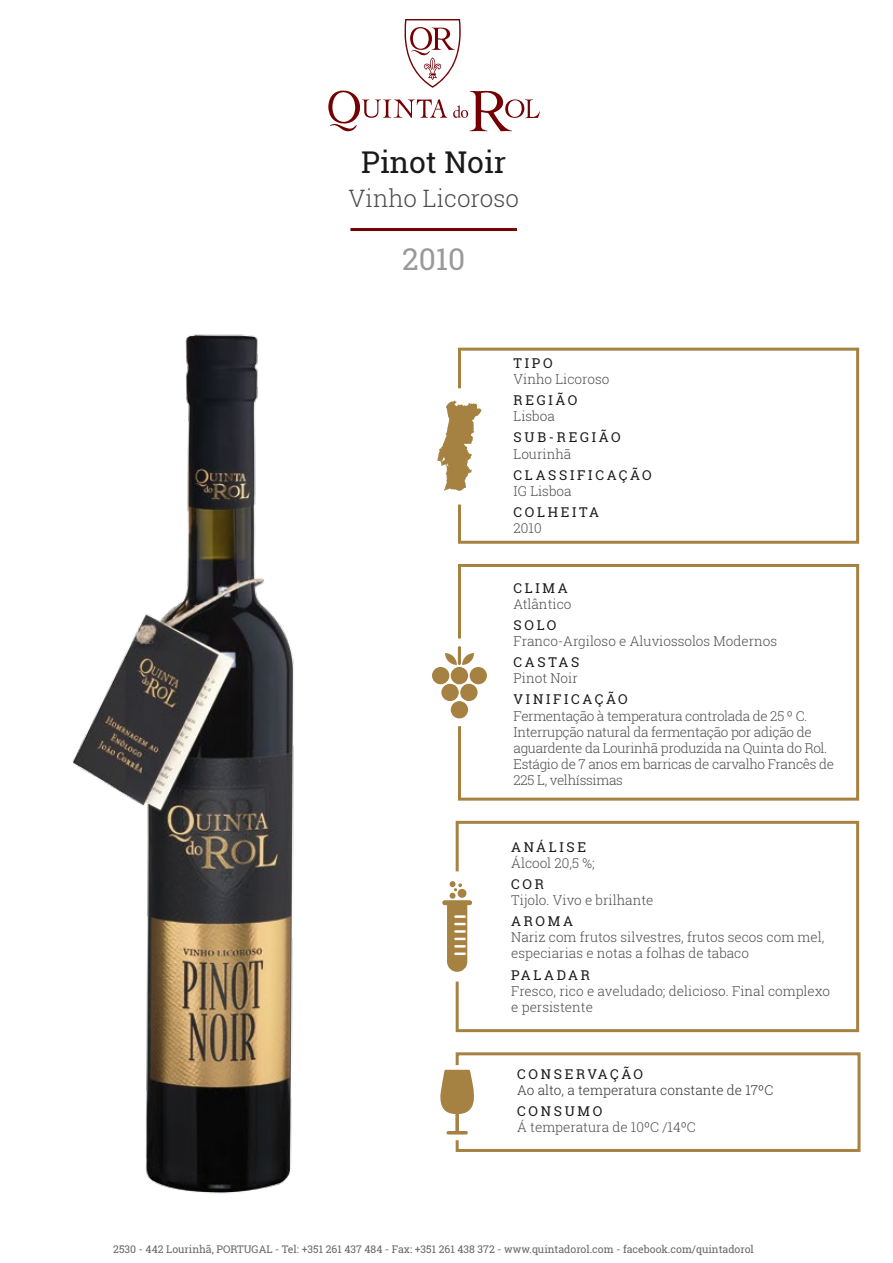
<style>
.page{position:relative;width:893px;height:1263px;background:#fff}
.page>*{position:absolute;margin:0;border:0;box-sizing:border-box;transform-origin:0 0}
.t1{font:30px "Roboto Slab";color:#1a1a1a}
.t2{font:30px "Roboto Slab";color:#999}
.t3{font:300 24px "Roboto Slab";color:#4d4d4d}
.t4{font:300 13.5px/16.2px "Roboto Slab";color:#4d4d4d}
.t5{font:300 13.5px/16.2px "Roboto Slab";letter-spacing:-.025em;color:#4d4d4d}
.t6{font:13.5px "Roboto Slab";letter-spacing:.2em;color:#1a1a1a}
.t7{font:300 13.5px "Roboto Slab";color:#333}
.t8{font:10.5px "Roboto Slab";color:#666}
</style>
<div class="page">
<hr style="left:350px;top:228px;width:167px;height:3px;background:#750003">
<svg style="left:328px;top:19px;width:212px;height:113px"></svg>
<svg style="left:456px;top:563px;width:404px;height:238px"></svg>
<svg style="left:455px;top:820px;width:405px;height:213px"></svg>
<svg style="left:458px;top:347px;width:402px;height:197px"></svg>
<svg style="left:437px;top:400px;width:45px;height:91px"></svg>
<div style="left:432px;top:667px;width:17px;height:17px;background:#a58142;border-radius:50%"></div>
<div style="left:441px;top:684px;width:18px;height:17px;background:#a58142;border-radius:50%"></div>
<div style="left:460px;top:684px;width:18px;height:17px;background:#a58142;border-radius:50%"></div>
<div style="left:451px;top:667px;width:17px;height:17px;background:#a58142;border-radius:50%"></div>
<div style="left:451px;top:701px;width:17px;height:17px;background:#a58142;border-radius:50%"></div>
<div style="left:470px;top:667px;width:17px;height:17px;background:#a58142;border-radius:50%"></div>
<svg style="left:445px;top:653px;width:29px;height:12px"></svg>
<hr style="left:458px;top:646px;width:3px;height:19px;background:#a58142;border-radius:2px">
<svg style="left:442px;top:881px;width:30px;height:91px"></svg>
<svg style="left:440px;top:1052px;width:421px;height:100px"></svg>
<img style="left:72px;top:334px;width:222px;height:860px">
<h1 class="t1" style="left:361px;top:141px;width:147px">Pinot Noir</h1>
<h2 class="t3" style="left:348px;top:182px;width:172px">Vinho Licoroso</h2>
<h1 class="t2" style="left:402px;top:239px;width:65px">2010</h1>
<p class="t6" style="left:514px;top:354px;width:41px">TIPO</p>
<p class="t4" style="left:514px;top:371px;width:97px">Vinho Licoroso</p>
<p class="t6" style="left:514px;top:391px;width:65px">REGIÃO</p>
<p class="t4" style="left:514px;top:408px;width:43px">Lisboa</p>
<p class="t6" style="left:514px;top:428px;width:108px">SUB-REGIÃO</p>
<p class="t4" style="left:514px;top:445px;width:59px">Lourinhã</p>
<p class="t6" style="left:514px;top:465px;width:140px">CLASSIFICAÇÃO</p>
<p class="t4" style="left:514px;top:482px;width:60px">IG Lisboa</p>
<p class="t6" style="left:514px;top:503px;width:87px">COLHEITA</p>
<p class="t4" style="left:514px;top:520px;width:30px">2010</p>
<p class="t6" style="left:514px;top:579px;width:56px">CLIMA</p>
<p class="t4" style="left:514px;top:596px;width:59px">Atlântico</p>
<p class="t6" style="left:514px;top:616px;width:44px">SOLO</p>
<p class="t4" style="left:514px;top:633px;width:265px">Franco-Argiloso e Aluviossolos Modernos</p>
<p class="t6" style="left:514px;top:653px;width:67px">CASTAS</p>
<p class="t4" style="left:514px;top:670px;width:66px">Pinot Noir</p>
<p class="t6" style="left:514px;top:690px;width:116px">VINIFICAÇÃO</p>
<p class="t5" style="left:514px;top:707px;width:322px">Fermentação à temperatura controlada de 25 º C.<br>Interrupção natural da fermentação por adição de aguardente da Lourinhã produzida na Quinta do Rol.<br>Estágio de 7 anos em barricas de carvalho Francês de 225 L, velhíssimas</p>
<p class="t6" style="left:511px;top:837px;width:76px">ANÁLISE</p>
<p class="t4" style="left:511px;top:854px;width:85px">Álcool 20,5 %;</p>
<p class="t6" style="left:511px;top:875px;width:34px">COR</p>
<p class="t4" style="left:511px;top:892px;width:144px">Tijolo. Vivo e brilhante</p>
<p class="t6" style="left:511px;top:912px;width:63px">AROMA</p>
<p class="t4" style="left:511px;top:929px;width:315px">Nariz com frutos silvestres, frutos secos com mel, especiarias e notas a folhas de tabaco</p>
<p class="t6" style="left:511px;top:965px;width:80px">PALADAR</p>
<p class="t4" style="left:511px;top:982px;width:320px">Fresco, rico e aveludado; delicioso. Final complexo e persistente</p>
<p class="t6" style="left:517px;top:1064px;width:127px">CONSERVAÇÃO</p>
<p class="t7" style="left:517px;top:1081px;width:258px">Ao alto, a temperatura constante de 17ºC</p>
<p class="t6" style="left:517px;top:1102px;width:87px">CONSUMO</p>
<p class="t4" style="left:517px;top:1119px;width:180px">Á temperatura de 10ºC /14ºC</p>
<p class="t8" style="left:113px;top:1242px;width:642px">2530 - 442 Lourinhã, PORTUGAL - Tel: +351 261 437 484 - Fax: +351 261 438 372 - www.quintadorol.com - facebook.com/quintadorol</p>
</div>
